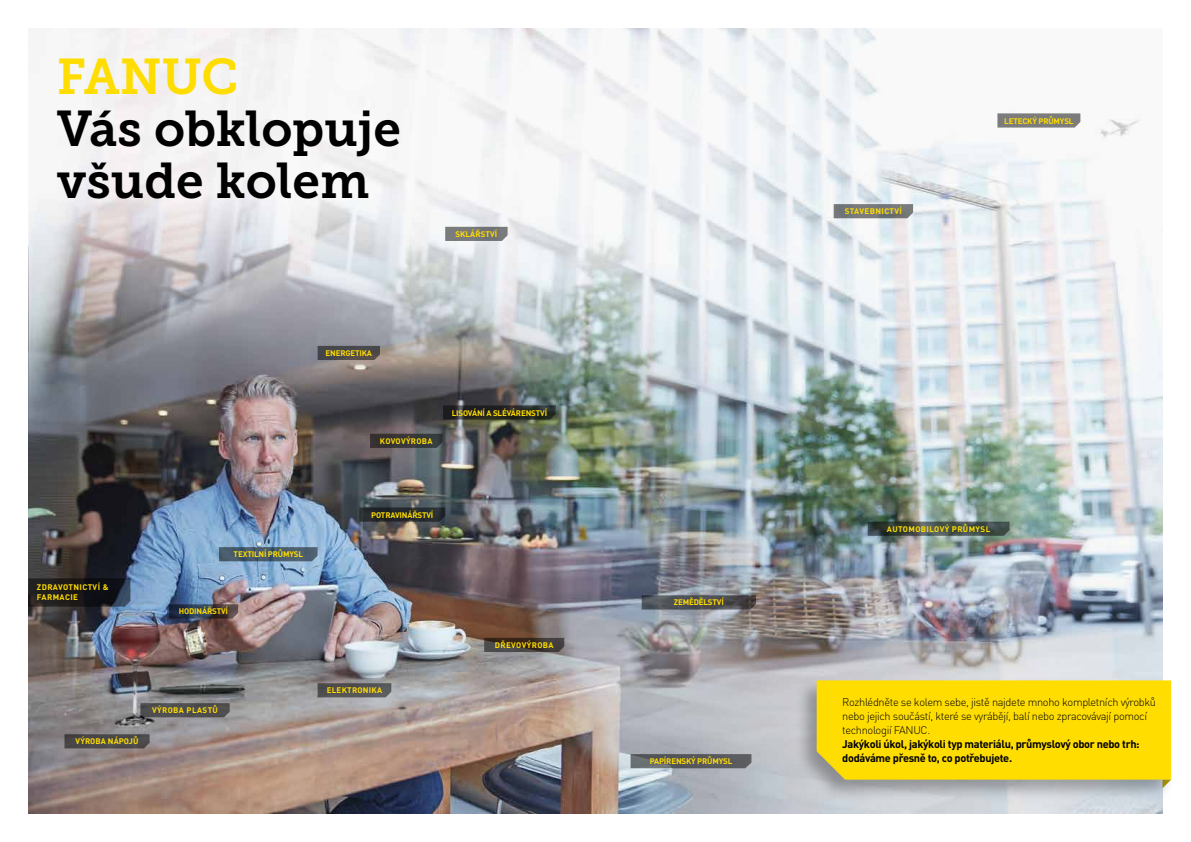
<style>
.page{position:relative;width:1191px;height:842px;background:#fff}
.page>*{position:absolute;margin:0;border:0;box-sizing:border-box;transform-origin:0 0}
.t1{font:50px/52px "Museo Slab 700";color:#000}
.t2{font:50px "Museo Slab 700";color:#fd0}
.t3{font:300 11px/14px "DIN Pro";letter-spacing:-.03em;color:#000}
.t4{font:700 11px/14px "DIN Pro";letter-spacing:-.03em;color:#000}
.t5{font:700 8px "DIN Pro";letter-spacing:-.01em;color:#fd0}
.t6{font:700 8px/10px "DIN Pro";letter-spacing:.05em;color:#fd0}
.t7{font:700 8px "DIN Pro";letter-spacing:.01em;color:#fd0}
.t8{font:700 8px "DIN Pro";letter-spacing:.03em;color:#fd0}
.t9{font:700 8px "DIN Pro";letter-spacing:.04em;color:#fd0}
</style>
<div class="page">
<img style="left:28px;top:28px;width:1134px;height:786px">
<div style="left:795px;top:677px;width:379px;height:124px;background:#000;opacity:.3"></div>
<svg style="left:833px;top:204px;width:80px;height:14px"></svg>
<svg style="left:997px;top:113px;width:83px;height:15px"></svg>
<svg style="left:867px;top:522px;width:142px;height:14px;background:#424d49"></svg>
<svg style="left:317px;top:683px;width:74px;height:14px"></svg>
<svg style="left:140px;top:703px;width:90px;height:14px"></svg>
<svg style="left:169px;top:604px;width:69px;height:14px"></svg>
<svg style="left:317px;top:346px;width:63px;height:14px"></svg>
<svg style="left:219px;top:547px;width:98px;height:14px"></svg>
<svg style="left:64px;top:734px;width:86px;height:14px"></svg>
<svg style="left:28px;top:578px;width:102px;height:29px;background:#1d1e22"></svg>
<svg style="left:445px;top:227px;width:62px;height:14px"></svg>
<svg style="left:359px;top:507px;width:86px;height:15px"></svg>
<svg style="left:370px;top:434px;width:72px;height:14px"></svg>
<svg style="left:443px;top:405px;width:113px;height:15px;background:#282a27"></svg>
<svg style="left:484px;top:638px;width:80px;height:14px"></svg>
<svg style="left:630px;top:754px;width:121px;height:14px;background:#5c5f63"></svg>
<svg style="left:641px;top:595px;width:115px;height:14px;background:#4d4f53"></svg>
<svg style="left:816px;top:680px;width:355px;height:108px;background:#f6d70f"></svg>
<h1 class="t2" style="left:57px;top:49px;width:183px">FANUC</h1>
<h1 class="t1" style="left:57px;top:103px;width:346px">Vás obklopuje všude kolem</h1>
<p class="t7" style="left:455px;top:229px;width:44px">SKLÁŘSTVÍ</p>
<p class="t5" style="left:325px;top:348px;width:48px">ENERGETIKA</p>
<p class="t9" style="left:380px;top:436px;width:54px">KOVOVÝROBA</p>
<p class="t5" style="left:452px;top:407px;width:97px">LISOVÁNÍ A SLÉVÁRENSTVÍ</p>
<p class="t6" style="left:37px;top:582px;width:73px">ZDRAVOTNICTVÍ &amp;<br>FARMACIE</p>
<p class="t5" style="left:234px;top:549px;width:71px">TEXTILNÍ PRŮMYSL</p>
<p class="t5" style="left:179px;top:606px;width:51px">HODINÁŘSTVÍ</p>
<p class="t5" style="left:371px;top:509px;width:64px">POTRAVINÁŘSTVÍ</p>
<p class="t7" style="left:76px;top:736px;width:64px">VÝROBA NÁPOJŮ</p>
<p class="t6" style="left:152px;top:705px;width:67px">VÝROBA PLASTŮ</p>
<p class="t8" style="left:327px;top:685px;width:57px">ELEKTRONIKA</p>
<p class="t6" style="left:495px;top:640px;width:60px">DŘEVOVÝROBA</p>
<p class="t5" style="left:674px;top:597px;width:52px">ZEMĚDĚLSTVÍ</p>
<p class="t5" style="left:649px;top:756px;width:84px">PAPÍRENSKÝ PRŮMYSL</p>
<p class="t6" style="left:844px;top:206px;width:59px">STAVEBNICTVÍ</p>
<p class="t5" style="left:1004px;top:115px;width:71px">LETECKÝ PRŮMYSL</p>
<p class="t6" style="left:887px;top:524px;width:105px">AUTOMOBILOVÝ PRŮMYSL</p>
<p class="t3" style="left:842px;top:695px;width:315px">Rozhlédněte se kolem sebe, jistě najdete mnoho kompletních výrobků nebo jejich součástí, které se vyrábějí, balí nebo zpracovávají pomocí technologií FANUC.</p>
<p class="t4" style="left:842px;top:737px;width:299px">Jakýkoli úkol, jakýkoli typ materiálu, průmyslový obor nebo trh: dodáváme přesně to, co potřebujete.</p>
</div>
